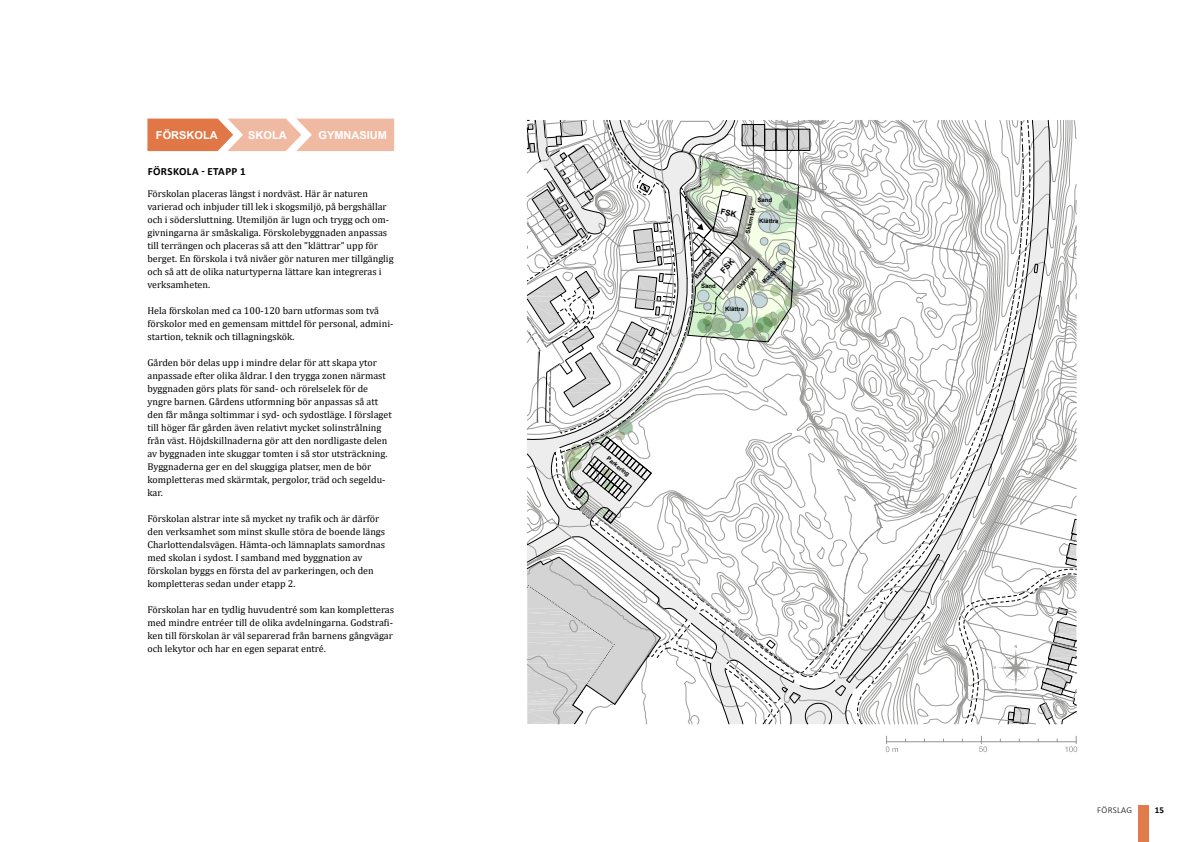
<style>
.page{position:relative;width:1191px;height:842px;background:#fff}
.page>*{position:absolute;margin:0;border:0;box-sizing:border-box;transform-origin:0 0}
.t1{font:700 11px "Arial";color:#fff}
.t2{font:700 11px "Calibri";letter-spacing:.04em;color:#000}
.t3{font:10px/13px "Cambria";color:#000}
.t4{font:300 9px "Calibri";letter-spacing:.035em;color:#000}
.t5{font:700 9px "Calibri";color:#000}
.t6{font:700 6px "Arial";color:#000}
</style>
<div class="page">
<svg style="left:147px;top:119px;width:247px;height:32px;background:#ecaa8c"></svg>
<hr style="left:886px;top:741px;width:190px;height:1px;background:#000">
<svg style="left:885px;top:736px;width:13px;height:16px"></svg>
<svg style="left:979px;top:736px;width:8px;height:16px"></svg>
<svg style="left:1065px;top:736px;width:12px;height:16px"></svg>
<div style="left:1138px;top:806px;width:11px;height:36px;background:#e07c4b"></div>
<svg style="left:526px;top:120px;width:551px;height:604px"></svg>
<p class="t1" style="left:156px;top:127px;width:63px">FÖRSKOLA</p>
<p class="t1" style="left:248px;top:127px;width:40px">SKOLA</p>
<p class="t1" style="left:318px;top:127px;width:70px">GYMNASIUM</p>
<p class="t2" style="left:148px;top:164px;width:100px">FÖRSKOLA - ETAPP 1</p>
<p class="t3" style="left:147px;top:187px;width:248px">Förskolan placeras längst i nordväst. Här är naturen varierad och inbjuder till lek i skogsmiljö, på bergshällar och i södersluttning. Utemiljön är lugn och trygg och om&shy;givningarna är småskaliga. Förskolebyggnaden anpassas till terrängen och placeras så att den ”klättrar” upp för berget. En förskola i två nivåer gör naturen mer tillgänglig och så att de olika naturtyperna lättare kan integreras i verksamheten.</p>
<p class="t3" style="left:147px;top:304px;width:247px">Hela förskolan med ca 100-120 barn utformas som två förskolor med en gemensam mittdel för personal, admini&shy;startion, teknik och tillagningskök.</p>
<p class="t3" style="left:147px;top:356px;width:246px">Gården bör delas upp i mindre delar för att skapa ytor anpassade efter olika åldrar. I den trygga zonen närmast byggnaden görs plats för sand- och rörelselek för de yngre barnen. Gårdens utformning bör anpassas så att den får många soltimmar i syd- och sydostläge. I förslaget till höger får gården även relativt mycket solinstrålning från väst. Höjdskillnaderna gör att den nordligaste delen av byggnaden inte skuggar tomten i så stor utsträckning.<br>Byggnaderna ger en del skuggiga platser, men de bör kompletteras med skärmtak, pergolor, träd och segeldu&shy;kar.</p>
<p class="t3" style="left:147px;top:512px;width:239px">Förskolan alstrar inte så mycket ny trafik och är därför den verksamhet som minst skulle störa de boende längs Charlottendalsvägen. Hämta-och lämnaplats samordnas med skolan i sydost. I samband med byggnation av förskolan byggs en första del av parkeringen, och den kompletteras sedan under etapp 2.</p>
<p class="t3" style="left:147px;top:603px;width:248px;text-align:justify">Förskolan har en tydlig huvudentré som kan kompletteras med mindre entréer till de olika avdelningarna. Godstrafi&shy;ken till förskolan är väl separerad från barnens gångvägar och lekytor och har en egen separat entré.</p>
<p class="t6" style="left:610px;top:455px;width:29px;rotate:39deg">Parkering</p>
<p class="t6" style="left:692px;top:275px;width:29px;rotate:-50deg">Barnvagn</p>
<p class="t6" style="left:701px;top:282px;width:16px">Sand</p>
<p class="t6" style="left:757px;top:195px;width:16px">Sand</p>
<p class="t6" style="left:744px;top:233px;width:29px;rotate:-78deg">Skärmtak</p>
<p class="t6" style="left:759px;top:217px;width:21px">Klättra</p>
<p class="t6" style="left:760px;top:280px;width:32px;rotate:-46deg">Rutchkana</p>
<p class="t6" style="left:735px;top:286px;width:29px;rotate:-50deg">Skärmtak</p>
<p class="t6" style="left:725px;top:305px;width:21px">Klättra</p>
<p class="t4" style="left:1097px;top:804px;width:37px">FÖRSLAG</p>
<p class="t5" style="left:1155px;top:803px;width:11px">15</p>
</div>
